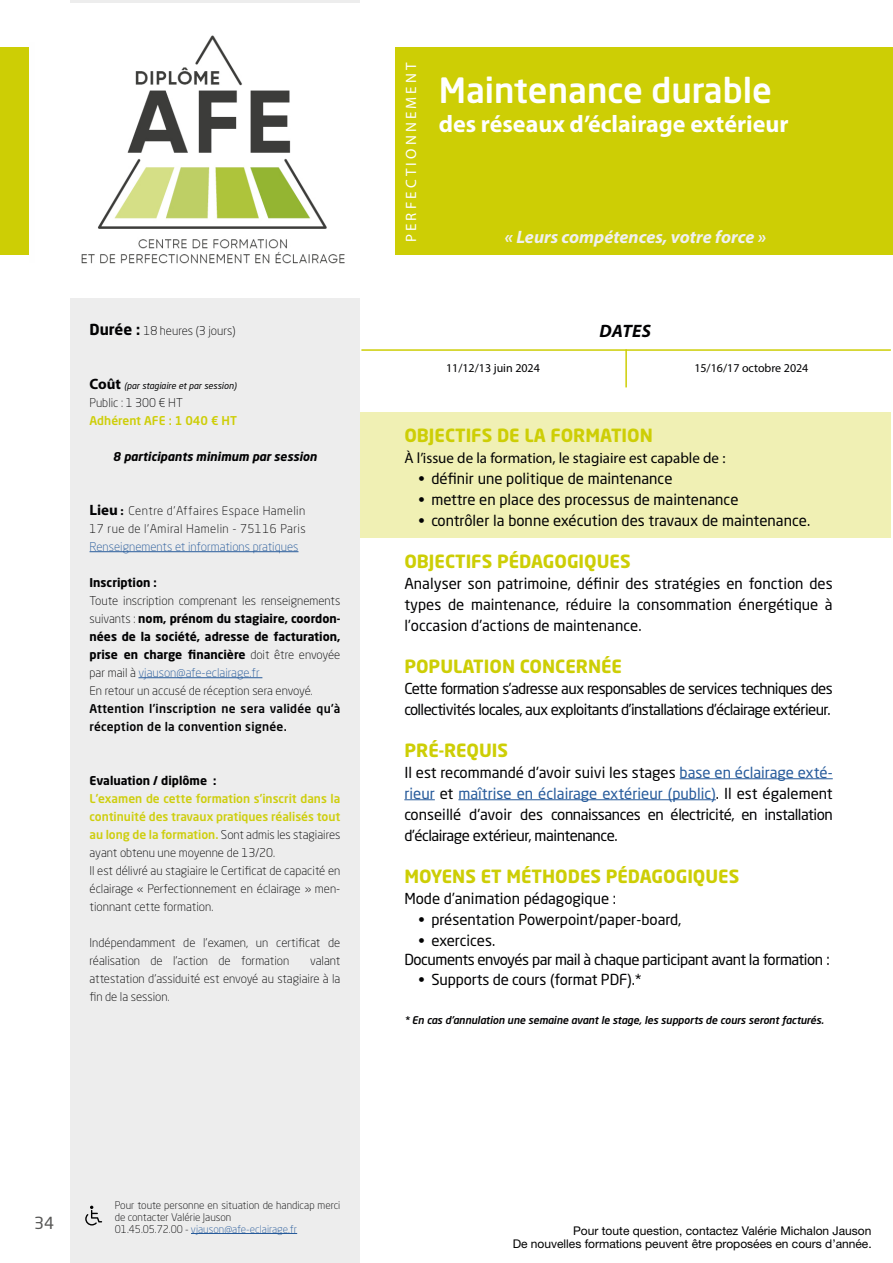
<style>
.page{position:relative;width:893px;height:1263px;background:#fff}
.page>*{position:absolute;margin:0;border:0;box-sizing:border-box;transform-origin:0 0}
.t1{font:500 34.5px "Neo Sans W1 G";color:#fff}
.t2{font:700 24px "Myriad Pro";color:#fff}
.t3{font:700 18px "Neo Sans W1 G";color:#cdce05}
.t4{font:italic 700 18px "Myriad Pro";color:#f0f0f0}
.t5{font:italic 700 18px "Myriad Pro";letter-spacing:.01em;color:#020203}
.t6{font:16.5px "Neo Sans W1 G";color:#575756}
.t7{font:15px/21px "Neo Sans W1 G";letter-spacing:-.03em;color:#020203;text-align:justify}
.t8{font:15px "Neo Sans W1 G";color:#020203}
.t9{font:15px "Myriad Pro";color:#020203}
.t10{font:15px "Neo Sans W1 G";letter-spacing:-.01em;color:#020203}
.t11{font:15px "Myriad Pro";letter-spacing:.21em;color:#fff}
.t12{font:300 12px/18px "Neo Sans W1 G";color:#020203}
.t13{font:12px/12.9px "Helvetica Neue LT Std";color:#000;text-align:right}
.t14{font:500 12px/18px "Neo Sans W1 G";letter-spacing:.02em;color:#020203}
.t15{font:300 12px/18px "Neo Sans W1 G";letter-spacing:.04em;color:#020203}
.t16{font:300 12px "Neo Sans W1 G";color:#275b9b}
.t17{font:12px "Myriad Pro";color:#020203}
.t18{font:700 12px "Neo Sans W1 G";color:#020203}
.t19{font:italic 700 12px "Neo Sans W1 G";color:#020203}
.t20{font:500 12px "Neo Sans W1 G";color:#cece08}
.t21{font:300 10.5px/12px "Neo Sans W1 G";color:#020203}
.t22{font:italic 500 10.5px "Neo Sans W1 G";letter-spacing:-.01em;color:#020203}
.t23{font:italic 9px "Neo Sans W1 G";color:#020203}
.s1{font-weight:700;font-size:15px}
.s2{font-family:"Myriad Pro";font-weight:700;font-style:normal;font-size:15px}
.s3{font-family:"Myriad Pro";font-weight:700;font-size:15px}
.s4{font-family:"Myriad Pro";font-weight:700}
.s5{font-weight:700}
.s6{color:#275b9b}
.s7{font-weight:500;color:#cece0d}
</style>
<div class="page">
<div style="left:70px;top:0;width:290px;height:1263px;background:#ededed"></div>
<div style="left:0;top:47px;width:893px;height:208px;background:#cdce05"></div>
<hr style="left:90px;top:551px;width:208px;height:1px;background:#275b9b">
<hr style="left:138px;top:677px;width:124px;height:1px;background:#275b9b">
<div style="left:29px;top:42px;width:40px;height:221px;background:#fefefe"></div>
<img style="left:69px;top:4px;width:325px;height:294px">
<div style="left:360px;top:413px;width:531px;height:125px;background:#f0f0b4"></div>
<hr style="left:680px;top:778px;width:153px;height:1px;background:#275b9b">
<hr style="left:404px;top:799px;width:31px;height:1px;background:#275b9b">
<hr style="left:458px;top:799px;width:258px;height:1px;background:#275b9b">
<hr style="left:361px;top:349px;width:530px;height:2px;background:#cdce05">
<hr style="left:625px;top:349px;width:2px;height:38px;background:#cdce05">
<hr style="left:191px;top:1233px;width:106px;height:1px;background:#275b9b">
<svg style="left:85px;top:1206px;width:17px;height:19px"></svg>
<p class="t12" style="left:90px;top:321px;width:147px"><span class="s1">Durée :</span> 18 heures (3 jours)</p>
<p class="t23" style="left:90px;top:380px;width:148px"><span class="s2">Coût</span> (par stagiaire et par session)</p>
<p class="t12" style="left:90px;top:393px;width:95px">Public : 1 300 € HT</p>
<p class="t20" style="left:90px;top:413px;width:149px">Adhérent AFE : 1 040 € HT</p>
<p class="t19" style="left:113px;top:449px;width:205px">8 participants minimum par session</p>
<p class="t15" style="left:90px;top:501px;width:218px"><span class="s3">Lieu</span> <span class="s4">:</span> Centre d'Affaires Espace Hamelin<br>17 rue de l'Amiral Hamelin - 75116 Paris</p>
<p class="t16" style="left:90px;top:539px;width:210px">Renseignements et informations pratiques</p>
<p class="t18" style="left:90px;top:575px;width:69px">Inscription :</p>
<p class="t12" style="left:90px;top:591px;width:252px">Toute inscription comprenant les renseignements suivants : <span class="s5">nom, prénom du stagiaire, coordon&shy;nées de la société, adresse de facturation, prise en charge financière</span> doit être envoyée par mail à <span class="s6">vjauson@afe-eclairage.fr<br></span>En retour un accusé de réception sera envoyé.</p>
<p class="t14" style="left:90px;top:699px;width:252px">Attention l’inscription ne sera validée qu’à réception de la convention signée.</p>
<p class="t18" style="left:90px;top:773px;width:129px">Evaluation / diplôme :</p>
<p class="t12" style="left:90px;top:789px;width:252px"><span class="s7">L’examen de cette formation s’inscrit dans la continuité des travaux pratiques réalisés tout au long de la formation.</span> Sont admis les stagiaires ayant obtenu une moyenne de 13/20.<br>Il est délivré au stagiaire le Certificat de capacité en éclairage « Perfectionnement en éclairage » men&shy;tionnant cette formation.</p>
<p class="t12" style="left:90px;top:933px;width:252px">Indépendamment de l’examen, un certificat de réalisation de l’action de formation</p>
<p class="t12" style="left:90px;top:951px;width:252px;text-align:justify;text-indent:221px">valant attestation d’assiduité est envoyé au stagiaire à la fin de la session.</p>
<p class="t11" style="left:402px;top:242px;width:181px;rotate:-90deg">PERFECTIONNEMENT</p>
<h1 class="t1" style="left:439px;top:69px;width:335px">Maintenance durable</h1>
<h2 class="t2" style="left:439px;top:108px;width:351px">des réseaux d’éclairage extérieur</h2>
<h3 class="t4" style="left:505px;top:226px;width:263px">« Leurs compétences, votre force »</h3>
<h3 class="t5" style="left:600px;top:319px;width:53px">DATES</h3>
<p class="t17" style="left:446px;top:361px;width:95px">11/12/13 juin 2024</p>
<p class="t17" style="left:694px;top:361px;width:116px">15/16/17 octobre 2024</p>
<h3 class="t3" style="left:404px;top:423px;width:250px">OBJECTIFS DE LA FORMATION</h3>
<p class="t9" style="left:404px;top:448px;width:323px">À l’issue de la formation, le stagiaire est capable de :</p>
<p class="t8" style="left:419px;top:469px;width:255px">• définir une politique de maintenance</p>
<p class="t8" style="left:419px;top:490px;width:321px">• mettre en place des processus de maintenance</p>
<p class="t8" style="left:419px;top:511px;width:393px">• contrôler la bonne exécution des travaux de maintenance.</p>
<h3 class="t3" style="left:404px;top:549px;width:228px">OBJECTIFS PÉDAGOGIQUES</h3>
<p class="t7" style="left:404px;top:572px;width:430px">Analyser son patrimoine, définir des stratégies en fonction des types de maintenance, réduire la consommation énergétique à l’occasion d’actions de maintenance.</p>
<h3 class="t3" style="left:404px;top:654px;width:219px">POPULATION CONCERNÉE</h3>
<p class="t7" style="left:404px;top:677px;width:430px">Cette formation s’adresse aux responsables de services techniques des collectivités locales, aux exploitants d’installations d’éclairage extérieur.</p>
<h3 class="t3" style="left:404px;top:738px;width:105px">PRÉ-REQUIS</h3>
<p class="t7" style="left:404px;top:761px;width:430px">Il est recommandé d'avoir suivi les stages <span class="s6">base en éclairage exté&shy;rieur</span> et <span class="s6">maîtrise en éclairage extérieur (public)</span>. Il est également conseillé d'avoir des connaissances en électricité, en installation d’éclairage extérieur, maintenance.</p>
<h3 class="t3" style="left:404px;top:864px;width:336px">MOYENS ET MÉTHODES PÉDAGOGIQUES</h3>
<p class="t8" style="left:404px;top:889px;width:213px">Mode d’animation pédagogique :</p>
<p class="t8" style="left:419px;top:910px;width:264px">• présentation Powerpoint/paper-board,</p>
<p class="t7" style="left:404px;top:930px;width:427px;line-height:19.5px;text-indent:14px">• exercices.<br>Documents envoyés par mail à chaque participant avant la formation :</p>
<p class="t10" style="left:419px;top:970px;width:225px">• Supports de cours (format PDF).*</p>
<p class="t22" style="left:404px;top:1013px;width:421px">* En cas d'annulation une semaine avant le stage, les supports de cours seront facturés.</p>
<h3 class="t6" style="left:34px;top:1213px;width:21px">34</h3>
<p class="t21" style="left:115px;top:1199px;width:227px">Pour toute personne en situation de handicap merci de contacter Valérie Jauson<br>01.45.05.72.00 - <span class="s6">vjauson@afe-eclairage.fr</span></p>
<p class="t13" style="left:513px;top:1224px;width:360px">Pour toute question, contactez Valérie Michalon Jauson<br>De nouvelles formations peuvent être proposées en cours d’année.</p>
</div>
